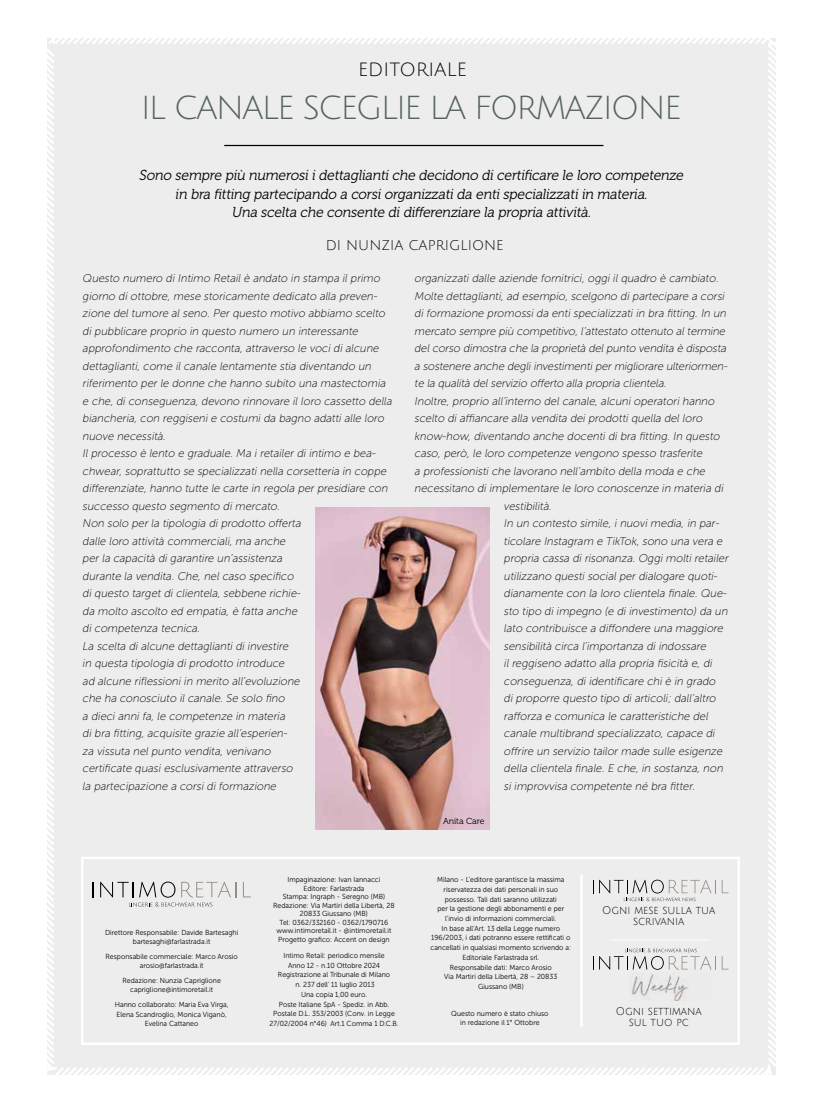
<style>
.page{position:relative;width:815px;height:1099px;background:#fff}
.page>*{position:absolute;margin:0;border:0;box-sizing:border-box;transform-origin:0 0}
.t1{font:32.5px "Julius Sans One";letter-spacing:-.06em;color:#54635c}
.t2{font:18.75px "Julius Sans One";color:#000}
.t3{font:italic 14.38px/18.8px "Museo 300";color:#000;text-align:center}
.t4{font:13.75px "Julius Sans One";color:#000}
.t5{font:italic 11.25px/17.5px "Museo Sans 100";color:#000}
.t6{font:10.88px/10.9px "Julius Sans One";color:#000;text-align:center;scale:.96 1}
.t7{font:8.75px "Museo 300";color:#000}
.t8{font:7.25px/9.8px "Museo Sans 300";color:#000;text-align:center;scale:.96 1}
</style>
<div class="page">
<div style="left:47px;top:38px;width:729px;height:1037px;background:#ededee"></div>
<hr style="left:224px;top:145px;width:379px;height:1px;background:#000">
<div style="left:80px;top:855px;width:661px;height:191px;background:#ededee"></div>
<hr style="left:580px;top:874px;width:3px;height:152px;background:#fff">
<hr style="left:611px;top:939px;width:98px;height:1px;background:#fff">
<svg style="left:722px;top:956px;width:7px;height:13px"></svg>
<svg style="left:593px;top:948px;width:123px;height:21px"></svg>
<img style="left:631px;top:972px;width:87px;height:28px">
<svg style="left:722px;top:879px;width:7px;height:14px"></svg>
<svg style="left:593px;top:873px;width:123px;height:28px"></svg>
<div style="left:619px;top:870px;width:80px;height:7px;background:#ededee"></div>
<img style="left:315px;top:507px;width:174px;height:322px">
<h2 class="t2" style="left:358px;top:60px;width:110px">EDITORIALE</h2>
<h1 class="t1" style="left:141px;top:91px;width:542px">IL CANALE SCEGLIE LA FORMAZIONE</h1>
<p class="t3" style="left:139px;top:166px;width:549px">Sono sempre più numerosiidettagliantiche decidono dicertificare le loro competenze in bra fitting partecipando a corsiorganizzatida entispecializzatiin materia.<br>Una scelta che consente didifferenziare la propria attività.</p>
<p class="t4" style="left:326px;top:238px;width:179px">DI NUNZIA CAPRIGLIONE</p>
<p class="t5" style="left:82px;top:269px;width:313px">Questo numero di Intimo Retail è andato in stampa il primo giorno di ottobre, mese storicamente dedicato alla preven&shy;zione del tumore al seno. Per questo motivo abbiamo scelto di pubblicare proprio in questo numero un interessante approfondimento che racconta, attraverso le voci di alcune dettaglianti, come il canale lentamente stia diventando un riferimento per le donne che hanno subito una mastectomia e che, di conseguenza, devono rinnovare il loro cassetto della biancheria, con reggiseni e costumi da bagno adatti alle loro nuove necessità.<br>Il processo è lento e graduale. Ma i retailer di intimo e bea&shy;chwear, soprattutto se specializzati nella corsetteria in coppe differenziate, hanno tutte le carte in regola per presidiare con successo questo segmento di mercato.<br>Non solo per la tipologia di prodotto offerta<br>dalle loro attività commerciali, ma anche<br>per la capacità di garantire un’assistenza<br>durante la vendita. Che, nel caso specifico<br>di questo target di clientela, sebbene richie-<br>da molto ascolto ed empatia, è fatta anche<br>di competenza tecnica.<br>La scelta di alcune dettaglianti di investire<br>in questa tipologia di prodotto introduce<br>ad alcune riflessioni in merito all’evoluzione<br>che ha conosciuto il canale. Se solo fino<br>a dieci anni fa, le competenze in materia<br>di bra fitting, acquisite grazie all’esperien-<br>za vissuta nel punto vendita, venivano<br>certificate quasi esclusivamente attraverso<br>la partecipazione a corsi di formazione</p>
<p class="t5" style="left:414px;top:269px;width:308px">organizzati dalle aziende fornitrici, oggi il quadro è cambiato.</p>
<p class="t5" style="left:414px;top:287px;width:314px">Molte dettaglianti, ad esempio, scelgono di partecipare a corsi</p>
<p class="t5" style="left:414px;top:304px;width:315px">di formazione promossi da enti specializzati in bra fitting. In un</p>
<p class="t5" style="left:414px;top:322px;width:314px">mercato sempre più competitivo, l’attestato ottenuto al termine</p>
<p class="t5" style="left:414px;top:339px;width:316px">del corso dimostra che la proprietà del punto vendita è disposta</p>
<p class="t5" style="left:414px;top:357px;width:317px">a sostenere anche degli investimenti per migliorare ulteriormen-</p>
<p class="t5" style="left:414px;top:374px;width:256px">te la qualità del servizio offerto alla propria clientela.</p>
<p class="t5" style="left:414px;top:392px;width:304px">Inoltre, proprio all’interno del canale, alcuni operatori hanno</p>
<p class="t5" style="left:414px;top:409px;width:292px">scelto di affiancare alla vendita dei prodotti quella del loro</p>
<p class="t5" style="left:414px;top:427px;width:309px">know-how, diventando anche docenti di bra fitting. In questo</p>
<p class="t5" style="left:414px;top:444px;width:292px">caso, però, le loro competenze vengono spesso trasferite</p>
<p class="t5" style="left:414px;top:462px;width:294px">a professionisti che lavorano nell’ambito della moda e che</p>
<p class="t5" style="left:414px;top:479px;width:312px">necessitano di implementare le loro conoscenze in materia di</p>
<p class="t5" style="left:504px;top:497px;width:52px">vestibilità.</p>
<p class="t5" style="left:504px;top:514px;width:219px">In un contesto simile, i nuovi media, in par-</p>
<p class="t5" style="left:504px;top:532px;width:222px">ticolare Instagram e TikTok, sono una vera e</p>
<p class="t5" style="left:504px;top:549px;width:228px">propria cassa di risonanza. Oggi molti retailer</p>
<p class="t5" style="left:504px;top:567px;width:217px">utilizzano questi social per dialogare quoti-</p>
<p class="t5" style="left:504px;top:584px;width:226px">dianamente con la loro clientela finale. Que-</p>
<p class="t5" style="left:504px;top:602px;width:228px">sto tipo di impegno (e di investimento) da un</p>
<p class="t5" style="left:504px;top:619px;width:223px">lato contribuisce a diffondere una maggiore</p>
<p class="t5" style="left:504px;top:637px;width:206px">sensibilità circa l’importanza di indossare</p>
<p class="t5" style="left:504px;top:654px;width:212px">il reggiseno adatto alla propria fisicità e, di</p>
<p class="t5" style="left:504px;top:672px;width:216px">conseguenza, di identificare chi è in grado</p>
<p class="t5" style="left:504px;top:689px;width:216px">di proporre questo tipo di articoli; dall’altro</p>
<p class="t5" style="left:504px;top:707px;width:208px">rafforza e comunica le caratteristiche del</p>
<p class="t5" style="left:504px;top:724px;width:215px">canale multibrand specializzato, capace di</p>
<p class="t5" style="left:504px;top:742px;width:222px">offrire un servizio tailor made sulle esigenze</p>
<p class="t5" style="left:504px;top:759px;width:223px">della clientela finale. E che, in sostanza, non</p>
<p class="t5" style="left:504px;top:777px;width:195px">si improvvisa competente né bra fitter.</p>
<p class="t8" style="left:105px;top:927px;width:140px;line-height:9.1px">Direttore Responsabile: Davide Bartesaghi bartesaghi@farlastrada.it</p>
<p class="t8" style="left:106px;top:951px;width:139px;line-height:9.1px">Responsabile commerciale: Marco Arosio arosio@farlastrada.it</p>
<p class="t8" style="left:122px;top:976px;width:104px;line-height:9.1px">Redazione: Nunzia Capriglione capriglione@intimoretail.it</p>
<p class="t8" style="left:115px;top:1000px;width:120px;line-height:9.1px">Hanno collaborato: Maria Eva Virga,<br>Elena Scandroglio, Monica Viganò,<br>Evelina Cattaneo</p>
<p class="t7" style="left:443px;top:816px;width:43px">Anita Care</p>
<p class="t8" style="left:273px;top:875px;width:128px;line-height:8.5px">Impaginazione: Ivan Iannacci<br>Editore: Farlastrada<br>Stampa: Ingraph - Seregno (MB)<br>Redazione: Via Martiri della Libertà, 28<br>20833 Giussano (MB)<br>Tel: 0362/332160 - 0362/1790716 www.intimoretail.it - @intimoretail.it<br>Progetto grafico: Accent on design</p>
<p class="t8" style="left:430px;top:874px;width:148px">Milano - L’editore garantisce la massima riservatezza dei dati personali in suo possesso. Tali dati saranno utilizzati<br>per la gestione degli abbonamenti e per l’invio di informazioni commerciali.<br>In base all’Art. 13 della Legge numero 196/2003, i dati potranno essere rettificati o cancellati in qualsiasi momento scrivendo a:<br>Editoriale Farlastrada srl.<br>Responsabile dati: Marco Arosio<br>Via Martiri della Libertà, 28 – 20833<br>Giussano (MB)</p>
<p class="t8" style="left:270px;top:950px;width:136px">Intimo Retail: periodico mensile<br>Anno 12 - n.10 Ottobre 2024<br>Registrazione al Tribunale di Milano<br>n. 237 dell' 11 luglio 2013<br>Una copia 1,00 euro.<br>Poste Italiane SpA - Spediz. in Abb.<br>Postale D.L. 353/2003 (Conv. in Legge<br>27/02/2004 n°46) Art.1 Comma 1 D.C.B.</p>
<p class="t8" style="left:451px;top:1009px;width:103px;line-height:8.5px">Questo numero è stato chiuso in redazione il 1° Ottobre</p>
<p class="t6" style="left:602px;top:905px;width:119px">Ogni mese sulla tua scrivania</p>
<p class="t6" style="left:616px;top:1005px;width:91px">Ogni settimana sul tuo pc</p>
</div>
